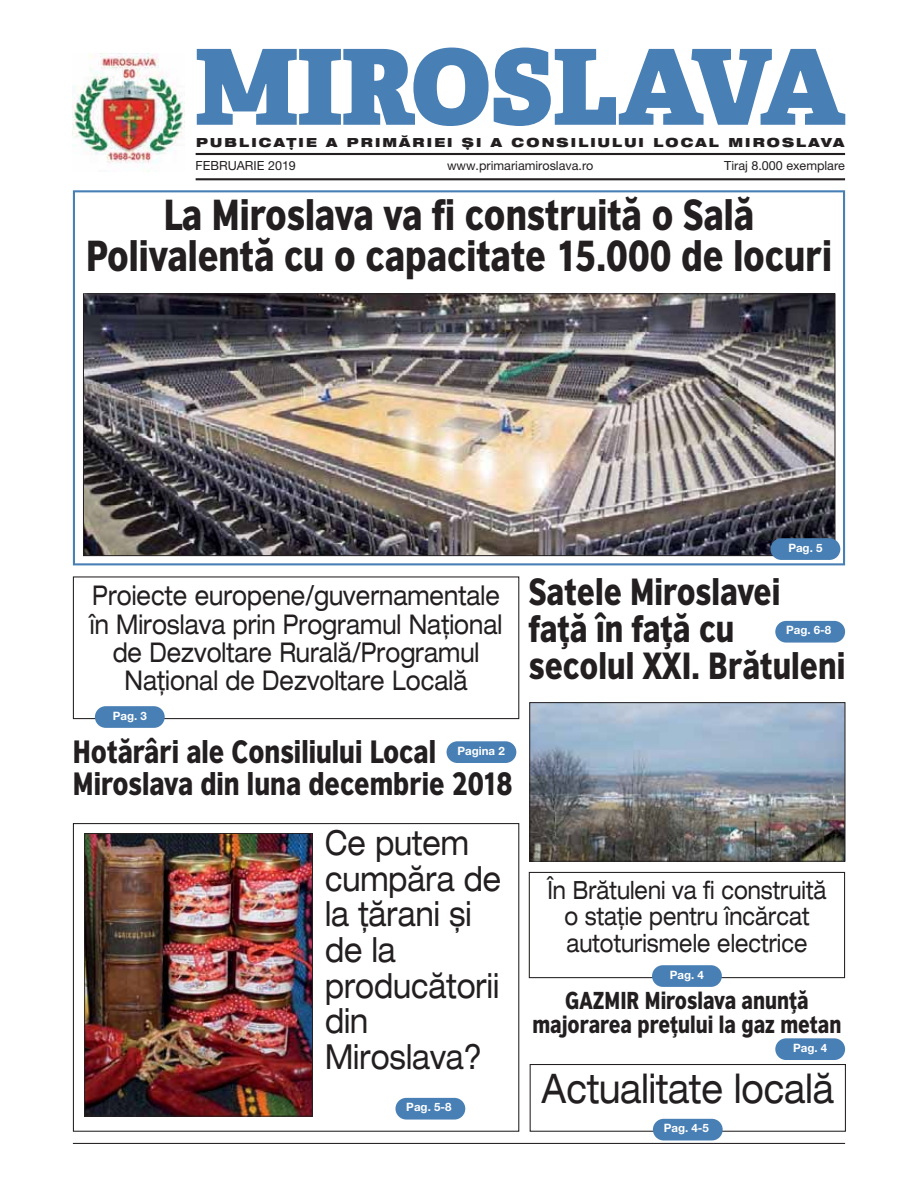
<style>
.page{position:relative;width:918px;height:1188px;background:#fff}
.page>*{position:absolute;margin:0;border:0;box-sizing:border-box;transform-origin:0 0}
.t1{font:800 104.85px "Adelle";color:#487fb4}
.t2{font:900 40.8px/41.8px "British Council Sans";color:#231f20;text-align:center;scale:.8 1}
.t3{font:expanded 40.8px "Helvetica Neue LT Pro";color:#231f20;scale:.8 1}
.t4{font:900 35.55px/36.6px "British Council Sans";color:#231f20;scale:.8 1}
.t5{font:expanded 34.65px/35.5px "Helvetica Neue LT Pro";color:#231f20;scale:.8 1}
.t6{font:900 30.45px/31.3px "British Council Sans";color:#231f20;scale:.8 1}
.t7{font:expanded 27.3px/28.3px "Helvetica Neue LT Pro";color:#231f20;text-align:center;scale:.8 1}
.t8{font:expanded 25.2px/26.2px "Helvetica Neue LT Pro";color:#231f20;text-align:center;scale:.8 1}
.t9{font:900 23.1px/24.2px "British Council Sans";color:#231f20;text-align:center;scale:.8 1}
.t10{font:12.6px "Helvetica Neue LT Pro";color:#231f20}
.t11{font:900 expanded 12.6px "Helvetica Neue LT Pro";letter-spacing:.17em;color:#231f20}
.t12{font:700 11.55px "Helvetica Neue LT Pro";color:#fff}
</style>
<div class="page">
<div style="left:73px;top:190px;width:772px;height:375px;border:2px solid #487fb4"></div>
<div style="left:530px;top:1064px;width:316px;height:68px;border:1px solid #231f20"></div>
<hr style="left:73px;top:1143px;width:772px;height:1px;background:#231f20">
<img style="left:85px;top:296px;width:748px;height:258px">
<img style="left:73px;top:54px;width:111px;height:117px">
<hr style="left:196px;top:153px;width:649px;height:2px;background:#231f20">
<hr style="left:196px;top:178px;width:649px;height:2px;background:#231f20">
<div style="left:447px;top:741px;width:69px;height:22px;background:#487fb4;border-radius:11px"></div>
<div style="left:771px;top:538px;width:69px;height:22px;background:#487fb4;border-radius:11px"></div>
<div style="left:653px;top:1119px;width:70px;height:21px;background:#487fb4;border-radius:11px"></div>
<div style="left:529px;top:872px;width:316px;height:106px;border:1px solid #231f20"></div>
<div style="left:652px;top:965px;width:70px;height:22px;background:#487fb4;border-radius:11px"></div>
<div style="left:73px;top:576px;width:446px;height:143px;border:1px solid #231f20"></div>
<div style="left:95px;top:706px;width:70px;height:22px;background:#487fb4;border-radius:11px"></div>
<div style="left:775px;top:1038px;width:70px;height:22px;background:#487fb4;border-radius:11px"></div>
<div style="left:73px;top:823px;width:446px;height:309px;border:1px solid #231f20"></div>
<img style="left:87px;top:835px;width:224px;height:279px">
<div style="left:85px;top:833px;width:228px;height:283px;border:1px solid #231f20"></div>
<div style="left:395px;top:1098px;width:70px;height:22px;background:#487fb4;border-radius:11px"></div>
<img style="left:532px;top:705px;width:311px;height:154px">
<div style="left:530px;top:703px;width:315px;height:158px;border:1px solid #231f20"></div>
<div style="left:775px;top:621px;width:70px;height:22px;background:#487fb4;border-radius:11px"></div>
<h1 class="t1" style="left:195px;top:49px;width:652px">MIROSLAVA</h1>
<p class="t10" style="left:196px;top:158px;width:102px">FEBRUARIE 2019</p>
<p class="t10" style="left:447px;top:158px;width:148px">www.primariamiroslava.ro</p>
<p class="t10" style="left:724px;top:158px;width:122px">Tiraj 8.000 exemplare</p>
<p class="t11" style="left:196px;top:135px;width:650px">PUBLICAȚIE A PRIMĂRIEI ȘI A CONSILIULUI LOCAL MIROSLAVA</p>
<h2 class="t2" style="left:86px;top:197px;width:934px">La Miroslava va fi construită o Sală<br>Polivalentă cu o capacitate 15.000 de locuri</h2>
<p class="t7" style="left:90px;top:584px;width:517px">Proiecte europene/guvernamentale în Miroslava prin Programul Național de Dezvoltare Rurală/Programul Național de Dezvoltare Locală</p>
<p class="t12" style="left:113px;top:709px;width:36px">Pag. 3</p>
<p class="t6" style="left:73px;top:739px;width:551px">Hotărâri ale Consiliului Local<br>Miroslava din luna decembrie 2018</p>
<p class="t12" style="left:457px;top:744px;width:49px">Pagina 2</p>
<p class="t5" style="left:325px;top:828px;width:222px">Ce putem cumpăra de la țărani și de la producătorii din<br>Miroslava?</p>
<p class="t12" style="left:406px;top:1101px;width:47px">Pag. 5-8</p>
<p class="t12" style="left:788px;top:541px;width:36px">Pag. 5</p>
<h3 class="t4" style="left:529px;top:577px;width:397px">Satele Miroslavei faţă în faţă cu secolul XXI. Brătuleni</h3>
<p class="t12" style="left:786px;top:624px;width:47px">Pag. 6-8</p>
<p class="t8" style="left:547px;top:879px;width:350px">În Brătuleni va fi construită o stație pentru încărcat autoturismele electrice</p>
<p class="t12" style="left:670px;top:968px;width:36px">Pag. 4</p>
<p class="t9" style="left:532px;top:991px;width:388px">GAZMIR Miroslava anunţă majorarea preţului la gaz metan</p>
<p class="t12" style="left:793px;top:1041px;width:36px">Pag. 4</p>
<h2 class="t3" style="left:542px;top:1073px;width:367px">Actualitate locală</h2>
<p class="t12" style="left:664px;top:1122px;width:47px">Pag. 4-5</p>
</div>
